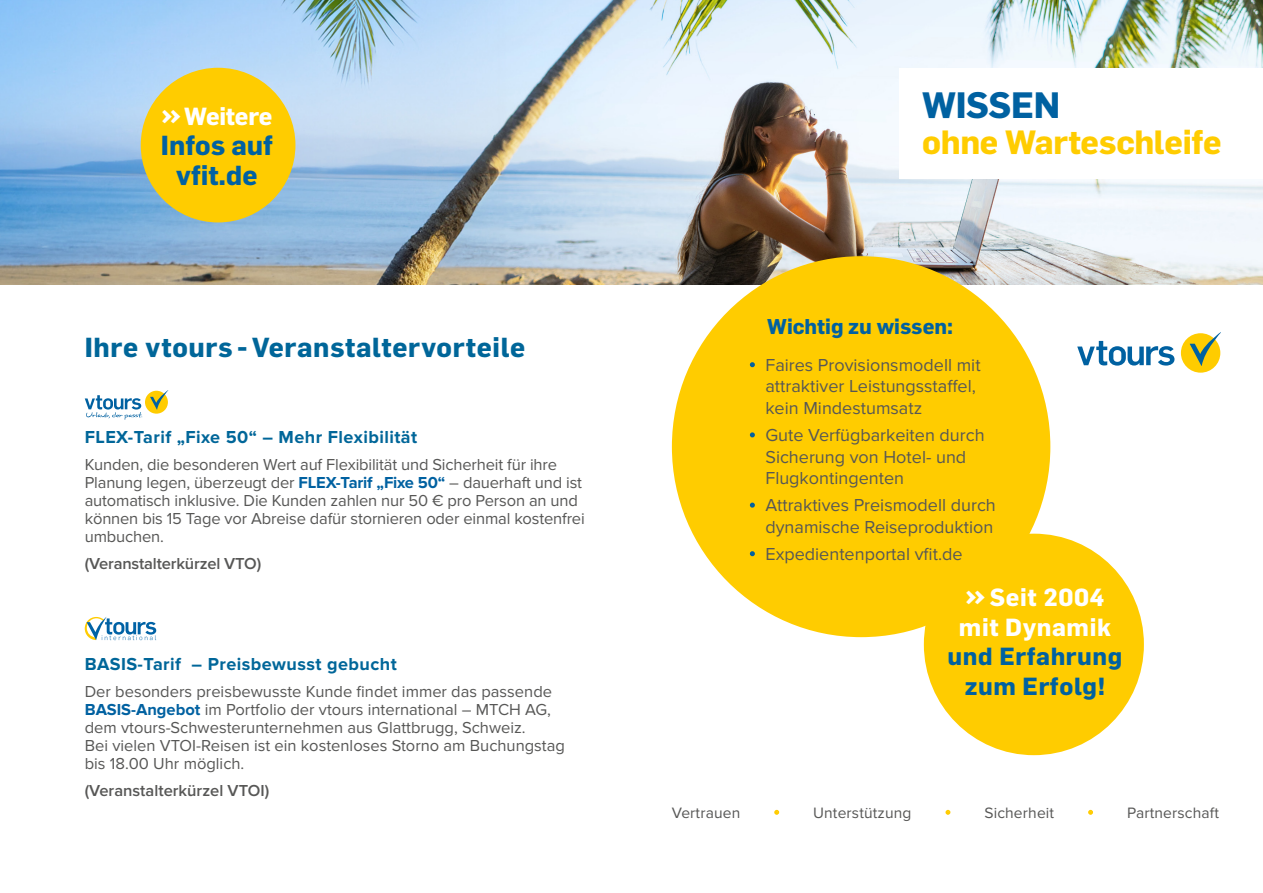
<style>
.page{position:relative;width:1263px;height:893px;background:#fff}
.page>*{position:absolute;margin:0;border:0;box-sizing:border-box;transform-origin:0 0}
.t1{font:700 36px "Flama";letter-spacing:-.01em;color:#0061a1}
.t2{font:700 33px "Flama";letter-spacing:-.01em;color:#fc0}
.t3{font:700 27px "Flama";letter-spacing:.025em;color:#069}
.t4{font:700 27px/30px "Flama";color:#0061a1;text-align:center}
.t5{font:700 24.3px/29.7px "Flama";letter-spacing:.025em;color:#0061a1;text-align:center}
.t6{font:700 24.3px/29.7px "Flama";letter-spacing:.025em;color:#fff}
.t7{font:700 24.3px "Flama";letter-spacing:-.01em;color:#fff}
.t8{font:700 21px "Flama";color:#0061a1}
.t9{font:18px/21.6px "Proxima Nova";color:#575756}
.t10{font:700 18px "Proxima Nova";letter-spacing:.025em;color:#069}
.t11{font:16.5px/18px "Proxima Nova";letter-spacing:-.01em;color:#575756}
.t12{font:600 16.5px "Proxima Nova";letter-spacing:-.01em;color:#575756}
.t13{font:15.6px "Proxima Nova";letter-spacing:.01em;color:#575756}
.s1{font-size:31.8px}
.s2{font-weight:700;color:#0061a1}
.s3{font-size:32.4px}
.s4{color:#fc0}
</style>
<div class="page">
<div style="left:924px;top:534px;width:220px;height:221px;background:#fc0;border-radius:50%"></div>
<img style="left:0;top:0;width:1263px;height:285px">
<svg style="left:145px;top:391px;width:23px;height:23px"></svg>
<svg style="left:150px;top:390px;width:18px;height:20px"></svg>
<svg style="left:85px;top:395px;width:57px;height:25px"></svg>
<svg style="left:85px;top:617px;width:71px;height:23px"></svg>
<div style="left:672px;top:256px;width:378px;height:381px;background:#fc0;border-radius:50%"></div>
<div style="left:899px;top:68px;width:364px;height:111px;background:#fff"></div>
<div style="left:141px;top:68px;width:154px;height:154px;background:#fc0;border-radius:50%"></div>
<div style="left:1181px;top:333px;width:39px;height:40px;background:#fc0;border-radius:50%"></div>
<svg style="left:1077px;top:341px;width:97px;height:25px"></svg>
<svg style="left:1190px;top:332px;width:31px;height:34px"></svg>
<h3 class="t7" style="left:161px;top:98px;width:113px"><span class="s1">»</span>Weitere</h3>
<h3 class="t4" style="left:161px;top:128px;width:114px">Infos auf vfit.de</h3>
<h3 class="t3" style="left:85px;top:328px;width:442px">Ihre vtours - Veranstaltervorteile</h3>
<p class="t10" style="left:85px;top:427px;width:334px">FLEX-Tarif „Fixe 50“ – Mehr Flexibilität</p>
<p class="t11" style="left:85px;top:456px;width:501px">Kunden, die besonderen Wert auf Flexibilität und Sicherheit für ihre Planung legen, überzeugt der <span class="s2">FLEX-Tarif „Fixe 50“</span> – dauerhaft und ist automatisch inklusive. Die Kunden zahlen nur 50 € pro Person an und können bis 15 Tage vor Abreise dafür stornieren oder einmal kostenfrei umbuchen.</p>
<p class="t12" style="left:85px;top:554px;width:178px">(Veranstalterkürzel VTO)</p>
<p class="t10" style="left:85px;top:653px;width:314px">BASIS-Tarif – Preisbewusst gebucht</p>
<p class="t11" style="left:85px;top:683px;width:482px">Der besonders preisbewusste Kunde findet immer das passende <span class="s2">BASIS-Angebot</span> im Portfolio der vtours international – MTCH AG, dem vtours-Schwesterunternehmen aus Glattbrugg, Schweiz.<br>Bei vielen VTOI-Reisen ist ein kostenloses Storno am Buchungstag bis 18.00 Uhr möglich.</p>
<p class="t12" style="left:85px;top:781px;width:186px">(Veranstalterkürzel VTOI)</p>
<h1 class="t1" style="left:922px;top:79px;width:139px">WISSEN</h1>
<h2 class="t2" style="left:922px;top:118px;width:301px">ohne Warteschleife</h2>
<p class="t8" style="left:767px;top:311px;width:187px">Wichtig zu wissen:</p>
<p class="t9" style="left:765px;top:355px;width:217px;text-indent:-15px"><sup>•</sup> Faires Provisionsmodell mit attraktiver Leistungsstaffel, kein Mindestumsatz</p>
<p class="t9" style="left:765px;top:425px;width:221px;text-indent:-15px"><sup>•</sup> Gute Verfügbarkeiten durch<br>Sicherung von Hotel- und<br>Flugkontingenten</p>
<p class="t9" style="left:751px;top:495px;width:247px;text-align:right"><sup>•</sup> Attraktives Preismodell durch dynamische Reiseproduktion</p>
<p class="t9" style="left:751px;top:544px;width:213px"><sup>•</sup> Expedientenportal vfit.de</p>
<h3 class="t6" style="left:959px;top:581px;width:154px"><span class="s3">»</span> Seit 2004 mit Dynamik</h3>
<h3 class="t5" style="left:947px;top:640px;width:176px">und Erfahrung zum Erfolg!</h3>
<p class="t13" style="left:672px;top:803px;width:70px">Vertrauen</p>
<p class="t13" style="left:774px;top:803px;width:139px"><span class="s4">•</span> Unterstützung</p>
<p class="t13" style="left:945px;top:803px;width:110px"><span class="s4">•</span> Sicherheit</p>
<p class="t13" style="left:1088px;top:803px;width:133px"><span class="s4">•</span> Partnerschaft</p>
</div>
